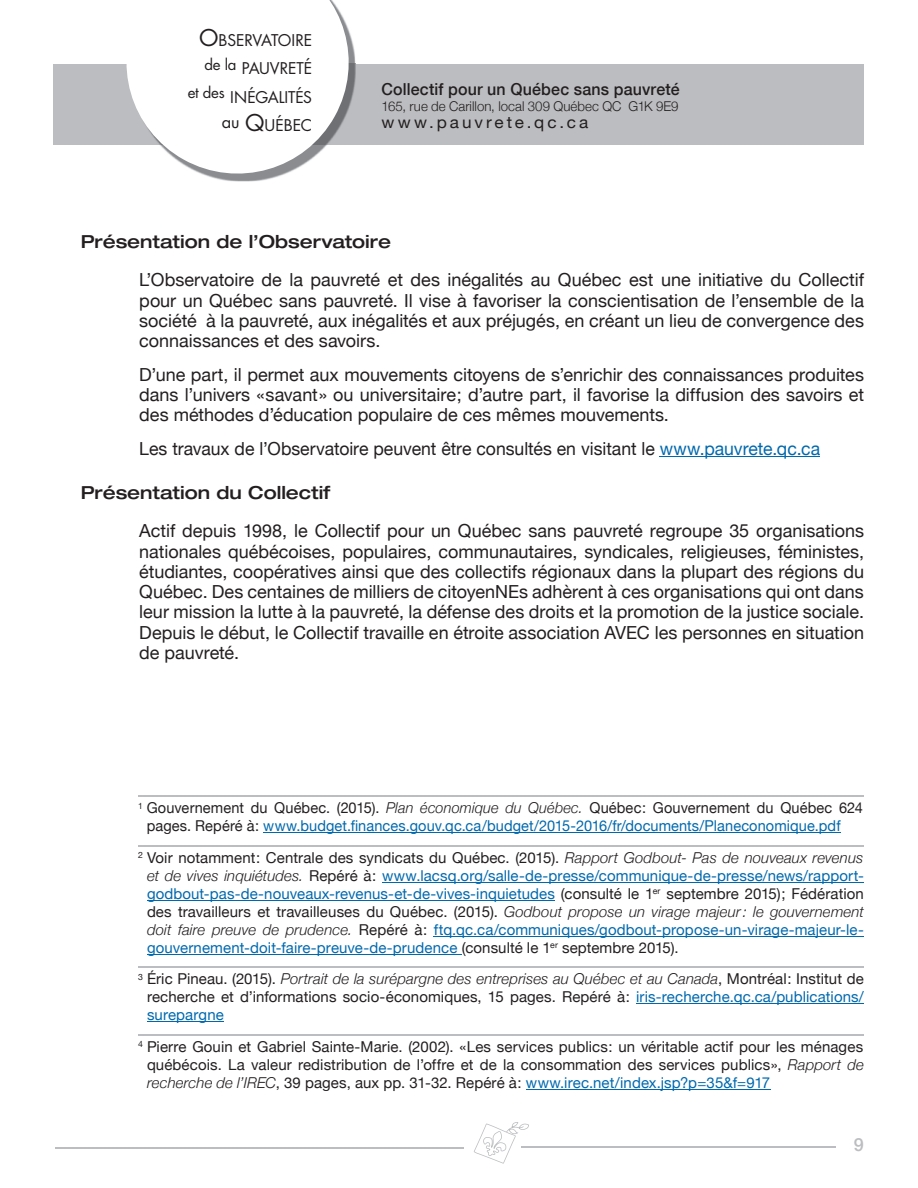
<style>
.page{position:relative;width:918px;height:1188px;background:#fff}
.page>*{position:absolute;margin:0;border:0;box-sizing:border-box;transform-origin:0 0}
.t1{font:18px/20.2px "Helvetica Neue";color:#231f20;text-align:justify}
.t2{font:500 expanded 18px "Helvetica Neue";color:#231f20}
.t3{font:500 18px "Helvetica Neue";color:#bcbdc0}
.t4{font:500 16.5px "Helvetica Neue";letter-spacing:.01em;color:#231f20}
.t5{font:16.35px "Helvetica Neue";letter-spacing:.17em;color:#231f20;scale:1.05 1}
.t6{font:15.75px/28.5px "Futura";letter-spacing:-.01em;color:#231f20;text-align:right}
.t7{font:15px/18px "Helvetica Neue";letter-spacing:.005em;color:#0069ae}
.t8{font:15px/18px "Helvetica Neue";letter-spacing:.005em;color:#231f20;text-align:justify}
.t9{font:300 13.5px "Helvetica Neue";letter-spacing:.005em;color:#231f20}
.s1{font-size:22.5px}
.s2{color:#0069ae}
.s3{color:#231f20}
.s4{font-weight:300;font-style:italic;color:#231f20}
.s5{font-weight:300;font-style:italic}
</style>
<div class="page">
<div style="left:54px;top:64px;width:810px;height:81px;background:#bcbdc0"></div>
<svg style="left:474px;top:1122px;width:55px;height:42px"></svg>
<hr style="left:521px;top:1147px;width:315px;height:1px;background:#bcbdc0">
<hr style="left:55px;top:1147px;width:408px;height:1px;background:#bcbdc0">
<svg style="left:126px;top:0;width:230px;height:182px"></svg>
<hr style="left:660px;top:456px;width:160px;height:1px;background:#0069ae">
<hr style="left:138px;top:795px;width:726px;height:2px;background:#bcbdc0">
<hr style="left:263px;top:833px;width:578px;height:1px;background:#0069ae">
<hr style="left:138px;top:845px;width:726px;height:1px;background:#bcbdc0">
<hr style="left:382px;top:882px;width:482px;height:1px;background:#0069ae">
<hr style="left:147px;top:900px;width:408px;height:1px;background:#0069ae">
<hr style="left:434px;top:936px;width:430px;height:1px;background:#0069ae">
<hr style="left:147px;top:954px;width:315px;height:1px;background:#0069ae">
<hr style="left:138px;top:966px;width:726px;height:2px;background:#bcbdc0">
<hr style="left:636px;top:1004px;width:228px;height:1px;background:#0069ae">
<hr style="left:147px;top:1022px;width:77px;height:1px;background:#0069ae">
<hr style="left:138px;top:1034px;width:726px;height:1px;background:#bcbdc0">
<hr style="left:526px;top:1089px;width:244px;height:1px;background:#0069ae">
<p class="t6" style="left:188px;top:25px;width:126px"><span class="s1">O</span>BSERVATOIRE <sup>de</sup> <sup>la</sup> PAUVRETÉ<br><sup>et</sup> <sup>des</sup> INÉGALITÉS <sup>au</sup> <span class="s1">Q</span>UÉBEC</p>
<p class="t4" style="left:382px;top:76px;width:300px">Collectif pour un Québec sans pauvreté</p>
<p class="t9" style="left:382px;top:96px;width:298px">165, rue de Carillon, local 309 Québec QC G1K 9E9</p>
<p class="t5" style="left:382px;top:110px;width:198px">www.pauvrete.qc.ca</p>
<p class="t2" style="left:81px;top:230px;width:312px">Présentation de l’Observatoire</p>
<p class="t1" style="left:139px;top:271px;width:726px">L’Observatoire de la pauvreté et des inégalités au Québec est une initiative du Collectif pour un Québec sans pauvreté. Il vise à favoriser la conscientisation de l’ensemble de la société à la pauvreté, aux inégalités et aux préjugés, en créant un lieu de convergence des connaissances et des savoirs.</p>
<p class="t1" style="left:139px;top:365px;width:726px">D’une part, il permet aux mouvements citoyens de s’enrichir des connaissances produites dans l’univers « savant » ou universitaire ; d’autre part, il favorise la diffusion des savoirs et des méthodes d’éducation populaire de ces mêmes mouvements.</p>
<p class="t1" style="left:139px;top:440px;width:682px">Les travaux de l’Observatoire peuvent être consultés en visitant le <span class="s2">www.pauvrete.qc.ca</span></p>
<p class="t2" style="left:81px;top:482px;width:251px">Présentation du Collectif</p>
<p class="t1" style="left:139px;top:522px;width:726px">Actif depuis 1998, le Collectif pour un Québec sans pauvreté regroupe 35 organisations nationales québécoises, populaires, communautaires, syndicales, religieuses, féministes, étudiantes, coopératives ainsi que des collectifs régionaux dans la plupart des régions du Québec. Des centaines de milliers de citoyenNEs adhèrent à ces organisations qui ont dans leur mission la lutte à la pauvreté, la défense des droits et la promotion de la justice sociale.<br>Depuis le début, le Collectif travaille en étroite association AVEC les personnes en situation de pauvreté.</p>
<p class="t7" style="left:147px;top:800px;width:718px;text-indent:-9px"><sup>1</sup> <span class="s3">Gouvernement du Québec. (2015).</span> <span class="s4">Plan économique du Québec.</span> <span class="s3">Québec : Gouvernement du Québec 624 pages. Repéré à :</span> www.budget.finances.gouv.qc.ca/budget/2015-2016/fr/documents/Planeconomique.pdf</p>
<p class="t7" style="left:147px;top:850px;width:718px;text-align:justify;text-indent:-9px"><sup>2</sup> <span class="s3">Voir notamment : Centrale des syndicats du Québec. (2015).</span> <span class="s4">Rapport Godbout- Pas de nouveaux revenus et de vives inquiétudes.</span> <span class="s3">Repéré à :</span> www.lacsq.org/salle-de-presse/communique-de-presse/news/rapport&shy;godbout-pas-de-nouveaux-revenus-et-de-vives-inquietudes <span class="s3">(consulté le 1</span><sup>er</sup> <span class="s3">septembre 2015) ; Fédération des travailleurs et travailleuses du Québec. (2015).</span> <span class="s4">Godbout propose un virage majeur : le gouvernement doit faire preuve de prudence.</span> <span class="s3">Repéré à :</span> ftq.qc.ca/communiques/godbout-propose-un-virage-majeur-le&shy;gouvernement-doit-faire-preuve-de-prudence <span class="s3">(consulté le 1</span><sup>er</sup> <span class="s3">septembre 2015).</span></p>
<p class="t8" style="left:147px;top:971px;width:718px;text-indent:-9px"><sup>3</sup> Éric Pineau. (2015). <span class="s5">Portrait de la surépargne des entreprises au Québec et au Canada</span>, Montréal : Institut de recherche et d’informations socio-économiques, 15 pages. Repéré à : <span class="s2">iris-recherche.qc.ca/publications/ surepargne</span></p>
<p class="t8" style="left:147px;top:1039px;width:718px;text-indent:-9px"><sup>4</sup> Pierre Gouin et Gabriel Sainte-Marie. (2002). « Les services publics : un véritable actif pour les ménages québécois. La valeur redistribution de l’offre et de la consommation des services publics », <span class="s5">Rapport de recherche de l’IREC</span>, 39 pages, aux pp. 31-32. Repéré à : <span class="s2">www.irec.net/index.jsp?p=35&amp;f=917</span></p>
<p class="t3" style="left:854px;top:1130px;width:12px">9</p>
</div>
